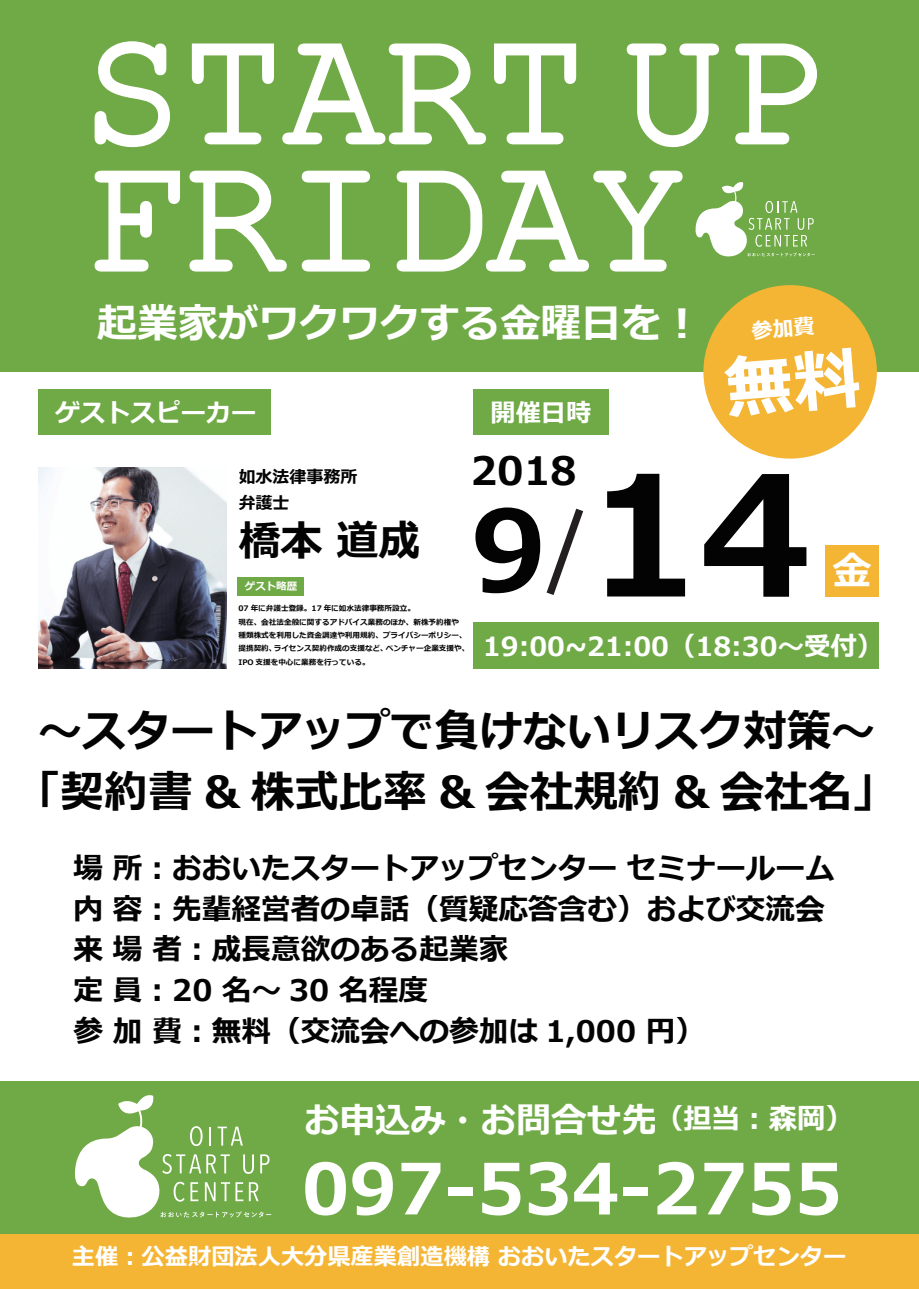
<style>
.page{position:relative;width:919px;height:1289px;background:#fff}
.page>*{position:absolute;margin:0;border:0;box-sizing:border-box;transform-origin:0 0}
.t1{font:700 166.35px "Meiryo";color:#030303}
.t2{font:700 111.9px "Meiryo";color:#030303}
.t3{font:700 70.05px "Meiryo";color:#fff}
.t4{font:700 43.95px/60.4px "Meiryo";color:#030303;text-align:center}
.t5{font:700 41.85px "Meiryo";color:#030303}
.t6{font:700 40.35px "Meiryo";color:#fff}
.t7{font:700 39.15px "Meiryo";color:#030303}
.t8{font:700 39.15px "Meiryo";color:#fff}
.t9{font:700 35.25px "Meiryo";color:#fff}
.t10{font:700 29.7px/40.8px "Meiryo";color:#030303}
.t11{font:700 28.35px "Meiryo";color:#fff}
.t12{font:700 26.4px "Meiryo";color:#fff}
.t13{font:700 25.2px "Meiryo";color:#fff}
.t14{font:700 23.25px "Meiryo";color:#fff}
.t15{font:700 16.95px/25.8px "Meiryo";color:#030303}
.t16{font:700 10.5px "Meiryo";color:#fff}
.t17{font:700 7.65px/13.4px "Meiryo";color:#030303}
</style>
<div class="page">
<div style="left:0;top:1081px;width:918px;height:153px;background:#70aa46"></div>
<div style="left:0;top:0;width:918px;height:371px;background:#70aa46"></div>
<svg style="left:695px;top:182px;width:119px;height:75px"></svg>
<svg style="left:94px;top:41px;width:76px;height:107px"></svg>
<svg style="left:191px;top:43px;width:386px;height:102px"></svg>
<svg style="left:626px;top:43px;width:93px;height:105px"></svg>
<svg style="left:735px;top:43px;width:82px;height:102px"></svg>
<svg style="left:94px;top:170px;width:193px;height:102px"></svg>
<svg style="left:301px;top:170px;width:69px;height:102px"></svg>
<svg style="left:396px;top:170px;width:287px;height:102px"></svg>
<svg style="left:546px;top:508px;width:38px;height:87px"></svg>
<div style="left:825px;top:545px;width:53px;height:51px;background:#f5b534"></div>
<img style="left:39px;top:467px;width:188px;height:201px">
<div style="left:0;top:1234px;width:918px;height:54px;background:#f5b534"></div>
<div style="left:38px;top:389px;width:233px;height:45px;background:#70aa46"></div>
<div style="left:473px;top:389px;width:135px;height:45px;background:#70aa46"></div>
<div style="left:473px;top:622px;width:405px;height:46px;background:#70aa46"></div>
<div style="left:703px;top:285px;width:173px;height:173px;background:#f5b534;border-radius:50%"></div>
<div style="left:238px;top:577px;width:66px;height:18px;background:#70aa46"></div>
<svg style="left:75px;top:1095px;width:196px;height:123px"></svg>
<h3 class="t6" style="left:97px;top:295px;width:606px">起業家がワクワクする金曜日を！</h3>
<h3 class="t13" style="left:55px;top:395px;width:203px">ゲストスピーカー</h3>
<h3 class="t13" style="left:490px;top:395px;width:102px">開催日時</h3>
<h3 class="t15" style="left:239px;top:465px;width:120px">如水法律事務所弁護士</h3>
<h3 class="t5" style="left:239px;top:511px;width:183px">橋本 道成</h3>
<h3 class="t16" style="left:245px;top:579px;width:54px">ゲスト略歴</h3>
<h3 class="t7" style="left:470px;top:443px;width:107px">2018</h3>
<h2 class="t2" style="left:470px;top:473px;width:77px">9</h2>
<h1 class="t1" style="left:586px;top:420px;width:227px">14</h1>
<h3 class="t8" style="left:832px;top:543px;width:41px">金</h3>
<p class="t17" style="left:238px;top:602px;width:232px">07 年に弁護士登録。17 年に如水法律事務所設立。<br>現在、会社法全般に関するアドバイス業務のほか、新株予約権や<br>種類株式を利用した資金調達や利用規約、プライバシーポリシー、提携契約、ライセンス契約作成の支援など、ベンチャー企業支援や、<br>IPO 支援を中心に業務を行っている。</p>
<h3 class="t12" style="left:483px;top:627px;width:402px">19:00~21:00（18:30～受付）</h3>
<h3 class="t4" style="left:16px;top:703px;width:881px">～スタートアップで負けないリスク対策～「契約書 &amp; 株式比率 &amp; 会社規約 &amp; 会社名」</h3>
<h3 class="t10" style="left:73px;top:849px;width:762px">場 所：おおいたスタートアップセンター セミナールーム内 容：先輩経営者の卓話（質疑応答含む）および交流会来 場 者：成長意欲のある起業家<br>定 員：20 名～ 30 名程度<br>参 加 費：無料（交流会への参加は 1,000 円）</h3>
<h3 class="t9" style="left:304px;top:1095px;width:354px">お申込み・お問合せ先</h3>
<h3 class="t3" style="left:302px;top:1140px;width:541px">097-534-2755</h3>
<h3 class="t14" style="left:72px;top:1240px;width:775px">主催：公益財団法人大分県産業創造機構 おおいたスタートアップセンター</h3>
<h3 class="t11" style="left:655px;top:1099px;width:200px">（担当：森岡）</h3>
</div>
